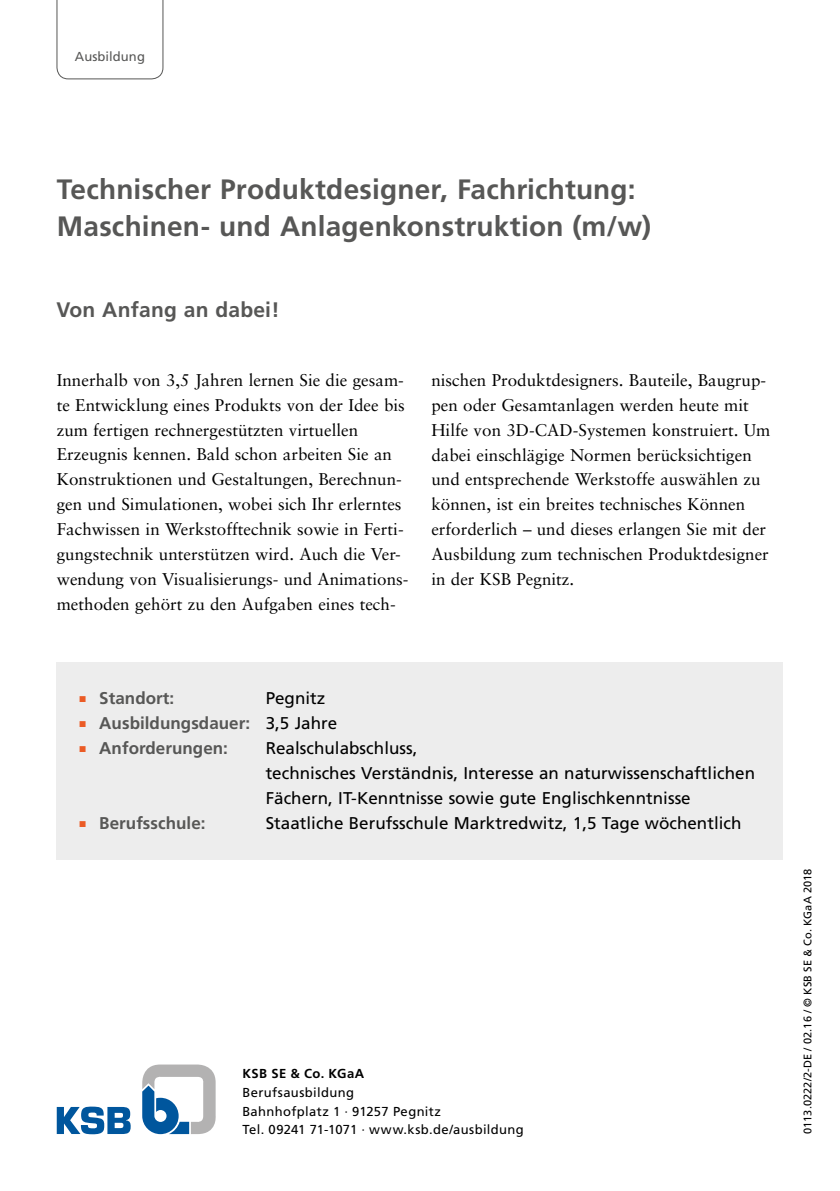
<style>
.page{position:relative;width:840px;height:1191px;background:#fff}
.page>*{position:absolute;margin:0;border:0;box-sizing:border-box;transform-origin:0 0}
.t1{font:700 28px/37.4px "Frutiger LT Pro";letter-spacing:.005em;color:#575756}
.t2{font:700 21px "Frutiger LT Pro";letter-spacing:.01em;color:#575756}
.t3{font:17px/25px "Sabon LT Pro";color:#000}
.t4{font:17px/25px "Frutiger LT Pro";color:#000}
.t5{font:700 17px "Frutiger LT Pro";color:#575756}
.t6{font:13px/18.8px "Frutiger LT Pro";letter-spacing:.03em;color:#000}
.t7{font:700 13px "Frutiger LT Pro";letter-spacing:.03em;color:#000}
.t8{font:13px "Frutiger LT Pro";letter-spacing:.005em;color:#575756}
.t9{font:11px "Frutiger LT Pro";letter-spacing:.01em;color:#000}
.s1{color:#eb5b25}
.s2{font-weight:400;color:#000}
</style>
<div class="page">
<div style="left:57px;top:662px;width:725px;height:198px;background:#ededed"></div>
<svg style="left:142px;top:1064px;width:73px;height:70px"></svg>
<svg style="left:57px;top:1106px;width:74px;height:28px"></svg>
<svg style="left:56px;top:0;width:107px;height:79px"></svg>
<p class="t8" style="left:75px;top:49px;width:71px">Ausbildung</p>
<h1 class="t1" style="left:57px;top:170px;width:595px">Technischer Produktdesigner, Fachrichtung:<br>Maschinen- und Anlagenkonstruktion (m/w)</h1>
<p class="t2" style="left:56px;top:297px;width:224px">Von Anfang an dabei!</p>
<p class="t3" style="left:57px;top:367px;width:353px">Innerhalb von 3,5 Jahren lernen Sie die gesam&shy;te Entwicklung eines Produkts von der Idee bis zum fertigen rechnergestützten virtuellen Erzeugnis kennen. Bald schon arbeiten Sie an Konstruktionen und Gestaltungen, Berechnun&shy;gen und Simulationen, wobei sich Ihr erlerntes Fachwissen in Werkstofftechnik sowie in Ferti&shy;gungstechnik unterstützen wird. Auch die Ver&shy;wendung von Visualisierungs- und Animations&shy;methoden gehört zu den Aufgaben eines tech-</p>
<p class="t3" style="left:431px;top:367px;width:340px">nischen Produktdesigners. Bauteile, Baugrup&shy;pen oder Gesamtanlagen werden heute mit Hilfe von 3D-CAD-Systemen konstruiert. Um dabei einschlägige Normen berücksichtigen und entsprechende Werkstoffe auswählen zu können, ist ein breites technisches Können erforderlich – und dieses erlangen Sie mit der Ausbildung zum technischen Produktdesigner in der KSB Pegnitz.</p>
<p class="t5" style="left:79px;top:688px;width:96px"><span class="s1">■</span> Standort:</p>
<p class="t4" style="left:265px;top:685px;width:61px">Pegnitz</p>
<p class="t5" style="left:79px;top:712px;width:259px"><span class="s1">■</span> Ausbildungsdauer: <span class="s2">3,5 Jahre</span></p>
<p class="t5" style="left:79px;top:737px;width:150px"><span class="s1">■</span> Anforderungen:</p>
<p class="t4" style="left:265px;top:735px;width:490px">Realschulabschluss,<br>technisches Verständnis, Interesse an naturwissenschaftlichen<br>Fächern, IT-Kenntnisse sowie gute Englischkenntnisse</p>
<p class="t5" style="left:79px;top:812px;width:128px"><span class="s1">■</span> Berufsschule:</p>
<p class="t4" style="left:265px;top:810px;width:477px">Staatliche Berufsschule Marktredwitz, 1,5 Tage wöchentlich</p>
<p class="t7" style="left:242px;top:1065px;width:123px">KSB SE &amp; Co. KGaA</p>
<p class="t6" style="left:242px;top:1083px;width:283px">Berufsausbildung<br>Bahnhofplatz 1 · 91257 Pegnitz<br>Tel. 09241 71-1071 · www.ksb.de/ausbildung</p>
<p class="t9" style="left:800px;top:1134px;width:267px;rotate:-90deg">0113.0222/2-DE / 02.16 / © KSB SE &amp; Co. KGaA 2018</p>
</div>
